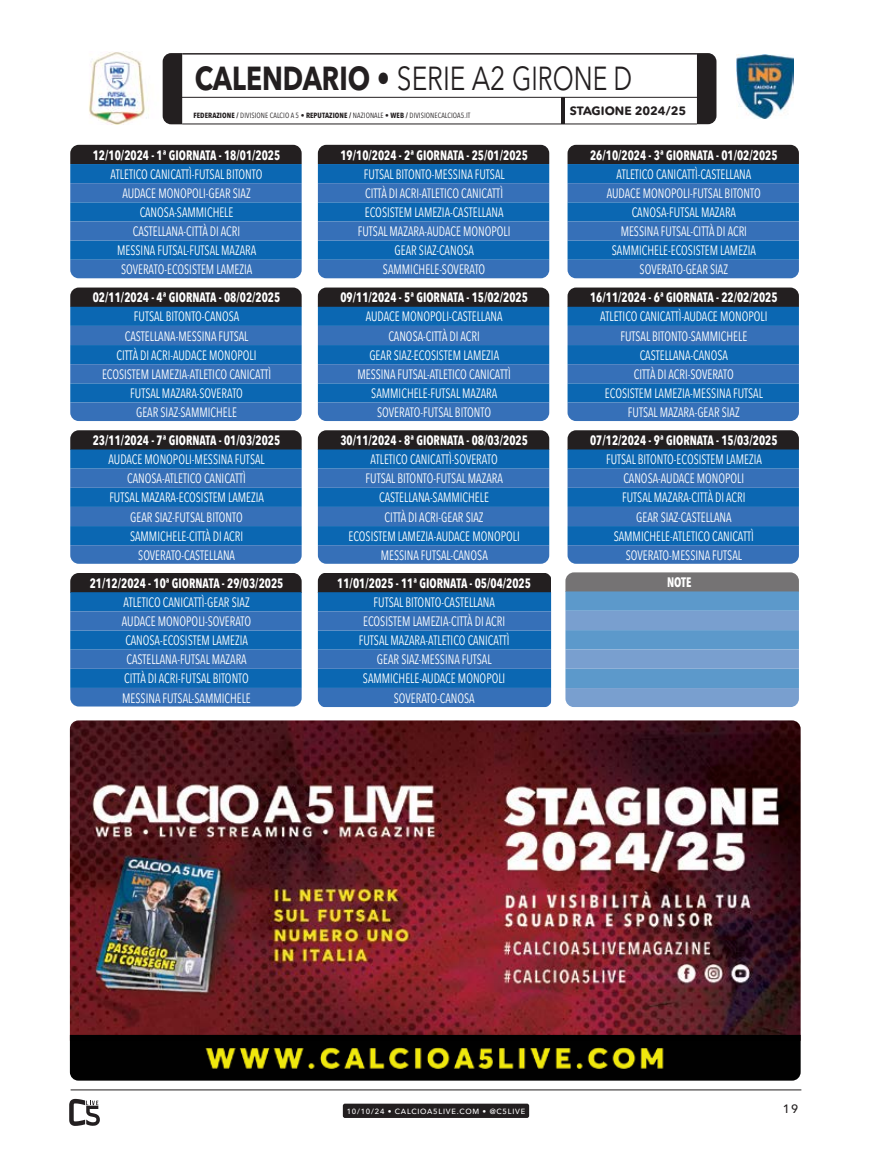
<style>
.page{position:relative;width:872px;height:1170px;background:#fff}
.page>*{position:absolute;margin:0;border:0;box-sizing:border-box;transform-origin:0 0}
.t1{font:33px "Avenir Next LT Pro";color:#231f20;scale:.8 1}
.t2{font:700 condensed 13.65px "Avenir Next LT Pro";color:#fff;scale:.87 1}
.t3{font:condensed 13.5px/19.2px "Avenir Next LT Pro";color:#fff;text-align:center;scale:.87 1}
.t4{font:700 condensed 13.5px "Avenir Next LT Pro";color:#fff;scale:.87 1}
.t5{font:700 12px "Avenir Next Rounded Pro";color:#231f20}
.t6{font:500 12px "Avenir Next LT Pro";color:#231f20}
.t7{font:condensed 7.5px "Avenir Next LT Pro";letter-spacing:.01em;color:#231f20}
.t8{font:500 7.5px "Avenir Next LT Pro";letter-spacing:.1em;color:#fff}
.s1{font-weight:700}
</style>
<div class="page">
<hr style="left:182px;top:53px;width:515px;height:2px;background:#231f20">
<hr style="left:165px;top:97px;width:540px;height:1px;background:#231f20">
<hr style="left:182px;top:124px;width:515px;height:1px;background:#231f20">
<img style="left:736px;top:55px;width:57px;height:64px">
<svg style="left:163px;top:53px;width:19px;height:71px"></svg>
<svg style="left:697px;top:53px;width:19px;height:71px"></svg>
<svg style="left:560px;top:97px;width:4px;height:27px"></svg>
<img style="left:89px;top:52px;width:60px;height:72px">
<div style="left:70px;top:145px;width:232px;height:19px;background:#231f20"></div>
<svg style="left:70px;top:164px;width:232px;height:114px;background:#236db5"></svg>
<div style="left:318px;top:145px;width:231px;height:19px;background:#231f20"></div>
<svg style="left:318px;top:164px;width:231px;height:114px;background:#226cb5"></svg>
<div style="left:567px;top:145px;width:232px;height:19px;background:#231f20"></div>
<svg style="left:567px;top:164px;width:232px;height:114px;background:#236db6"></svg>
<div style="left:70px;top:287px;width:232px;height:20px;background:#231f20"></div>
<svg style="left:70px;top:307px;width:232px;height:114px;background:#226cb5"></svg>
<div style="left:318px;top:287px;width:231px;height:20px;background:#231f20"></div>
<svg style="left:318px;top:307px;width:231px;height:114px;background:#226cb5"></svg>
<div style="left:567px;top:287px;width:232px;height:20px;background:#231f20"></div>
<svg style="left:567px;top:307px;width:232px;height:114px;background:#236db5"></svg>
<div style="left:70px;top:430px;width:232px;height:19px;background:#231f20"></div>
<svg style="left:70px;top:449px;width:232px;height:114px;background:#226cb4"></svg>
<div style="left:318px;top:430px;width:231px;height:19px;background:#231f20"></div>
<svg style="left:318px;top:449px;width:231px;height:114px;background:#216cb4"></svg>
<div style="left:567px;top:430px;width:232px;height:19px;background:#231f20"></div>
<svg style="left:567px;top:449px;width:232px;height:114px;background:#226cb5"></svg>
<div style="left:70px;top:573px;width:232px;height:19px;background:#231f20"></div>
<svg style="left:70px;top:592px;width:232px;height:114px;background:#226cb5"></svg>
<div style="left:318px;top:573px;width:233px;height:19px;background:#231f20"></div>
<svg style="left:318px;top:592px;width:233px;height:115px;background:#226cb5"></svg>
<div style="left:565px;top:572px;width:234px;height:19px;background:#757374"></div>
<svg style="left:565px;top:591px;width:234px;height:116px;background:#6d9dcd"></svg>
<img style="left:70px;top:720px;width:730px;height:314px">
<img style="left:70px;top:1034px;width:730px;height:46px">
<hr style="left:71px;top:1089px;width:730px;height:1px;background:#231f20">
<div style="left:343px;top:1103px;width:186px;height:14px;background:#231f20;border-radius:2px"></div>
<svg style="left:69px;top:1098px;width:31px;height:27px"></svg>
<h1 class="t1" style="left:195px;top:59px;width:548px"><span class="s1">CALENDARIO •</span> SERIE A2 GIRONE D</h1>
<p class="t7" style="left:193px;top:110px;width:278px"><span class="s1">FEDERAZIONE /</span> DIVISIONE CALCIO A 5 • <span class="s1">REPUTAZIONE /</span> NAZIONALE • <span class="s1">WEB /</span> DIVISIONECALCIOA5.IT</p>
<p class="t5" style="left:570px;top:103px;width:118px">STAGIONE 2024/25</p>
<p class="t4" style="left:93px;top:146px;width:217px">12/10/2024 - 1ª GIORNATA - 18/01/2025</p>
<p class="t3" style="left:111px;top:164px;width:176px">ATLETICO CANICATTÌ-FUTSAL BITONTO<br>AUDACE MONOPOLI-GEAR SIAZ<br>CANOSA-SAMMICHELE<br>CASTELLANA-CITTÀ DI ACRI<br>MESSINA FUTSAL-FUTSAL MAZARA<br>SOVERATO-ECOSISTEM LAMEZIA</p>
<p class="t4" style="left:93px;top:289px;width:217px">02/11/2024 - 4ª GIORNATA - 08/02/2025</p>
<p class="t3" style="left:102px;top:307px;width:196px">FUTSAL BITONTO-CANOSA<br>CASTELLANA-MESSINA FUTSAL<br>CITTÀ DI ACRI-AUDACE MONOPOLI<br>ECOSISTEM LAMEZIA-ATLETICO CANICATTÌ<br>FUTSAL MAZARA-SOVERATO<br>GEAR SIAZ-SAMMICHELE</p>
<p class="t4" style="left:93px;top:432px;width:217px">23/11/2024 - 7ª GIORNATA - 01/03/2025</p>
<p class="t3" style="left:109px;top:450px;width:181px">AUDACE MONOPOLI-MESSINA FUTSAL<br>CANOSA-ATLETICO CANICATTÌ<br>FUTSAL MAZARA-ECOSISTEM LAMEZIA<br>GEAR SIAZ-FUTSAL BITONTO<br>SAMMICHELE-CITTÀ DI ACRI<br>SOVERATO-CASTELLANA</p>
<p class="t4" style="left:90px;top:574px;width:224px">21/12/2024 - 10ª GIORNATA - 29/03/2025</p>
<p class="t3" style="left:122px;top:592px;width:150px">ATLETICO CANICATTÌ-GEAR SIAZ<br>AUDACE MONOPOLI-SOVERATO<br>CANOSA-ECOSISTEM LAMEZIA<br>CASTELLANA-FUTSAL MAZARA<br>CITTÀ DI ACRI-FUTSAL BITONTO<br>MESSINA FUTSAL-SAMMICHELE</p>
<p class="t4" style="left:340px;top:146px;width:217px">19/10/2024 - 2ª GIORNATA - 25/01/2025</p>
<p class="t3" style="left:358px;top:164px;width:177px">FUTSAL BITONTO-MESSINA FUTSAL<br>CITTÀ DI ACRI-ATLETICO CANICATTÌ<br>ECOSISTEM LAMEZIA-CASTELLANA<br>FUTSAL MAZARA-AUDACE MONOPOLI<br>GEAR SIAZ-CANOSA<br>SAMMICHELE-SOVERATO</p>
<p class="t4" style="left:340px;top:289px;width:217px">09/11/2024 - 5ª GIORNATA - 15/02/2025</p>
<p class="t3" style="left:357px;top:307px;width:178px">AUDACE MONOPOLI-CASTELLANA<br>CANOSA-CITTÀ DI ACRI<br>GEAR SIAZ-ECOSISTEM LAMEZIA<br>MESSINA FUTSAL-ATLETICO CANICATTÌ<br>SAMMICHELE-FUTSAL MAZARA<br>SOVERATO-FUTSAL BITONTO</p>
<p class="t4" style="left:340px;top:432px;width:217px">30/11/2024 - 8ª GIORNATA - 08/03/2025</p>
<p class="t3" style="left:348px;top:450px;width:198px">ATLETICO CANICATTÌ-SOVERATO<br>FUTSAL BITONTO-FUTSAL MAZARA<br>CASTELLANA-SAMMICHELE<br>CITTÀ DI ACRI-GEAR SIAZ<br>ECOSISTEM LAMEZIA-AUDACE MONOPOLI<br>MESSINA FUTSAL-CANOSA</p>
<p class="t4" style="left:337px;top:574px;width:224px">11/01/2025 - 11ª GIORNATA - 05/04/2025</p>
<p class="t3" style="left:359px;top:592px;width:175px">FUTSAL BITONTO-CASTELLANA<br>ECOSISTEM LAMEZIA-CITTÀ DI ACRI<br>FUTSAL MAZARA-ATLETICO CANICATTÌ<br>GEAR SIAZ-MESSINA FUTSAL<br>SAMMICHELE-AUDACE MONOPOLI<br>SOVERATO-CANOSA</p>
<p class="t4" style="left:590px;top:146px;width:217px">26/10/2024 - 3ª GIORNATA - 01/02/2025</p>
<p class="t3" style="left:607px;top:164px;width:178px">ATLETICO CANICATTÌ-CASTELLANA<br>AUDACE MONOPOLI-FUTSAL BITONTO<br>CANOSA-FUTSAL MAZARA<br>MESSINA FUTSAL-CITTÀ DI ACRI<br>SAMMICHELE-ECOSISTEM LAMEZIA<br>SOVERATO-GEAR SIAZ</p>
<p class="t4" style="left:590px;top:289px;width:217px">16/11/2024 - 6ª GIORNATA - 22/02/2025</p>
<p class="t3" style="left:600px;top:307px;width:194px">ATLETICO CANICATTÌ-AUDACE MONOPOLI<br>FUTSAL BITONTO-SAMMICHELE<br>CASTELLANA-CANOSA<br>CITTÀ DI ACRI-SOVERATO<br>ECOSISTEM LAMEZIA-MESSINA FUTSAL<br>FUTSAL MAZARA-GEAR SIAZ</p>
<p class="t4" style="left:590px;top:432px;width:217px">07/12/2024 - 9ª GIORNATA - 15/03/2025</p>
<p class="t3" style="left:606px;top:450px;width:181px">FUTSAL BITONTO-ECOSISTEM LAMEZIA<br>CANOSA-AUDACE MONOPOLI<br>FUTSAL MAZARA-CITTÀ DI ACRI<br>GEAR SIAZ-CASTELLANA<br>SAMMICHELE-ATLETICO CANICATTÌ<br>SOVERATO-MESSINA FUTSAL</p>
<p class="t2" style="left:667px;top:573px;width:29px">NOTE</p>
<p class="t8" style="left:347px;top:1106px;width:180px">10/10/24 • CALCIOA5LIVE.COM • @C5LIVE</p>
<p class="t6" style="left:782px;top:1101px;width:17px">19</p>
</div>
